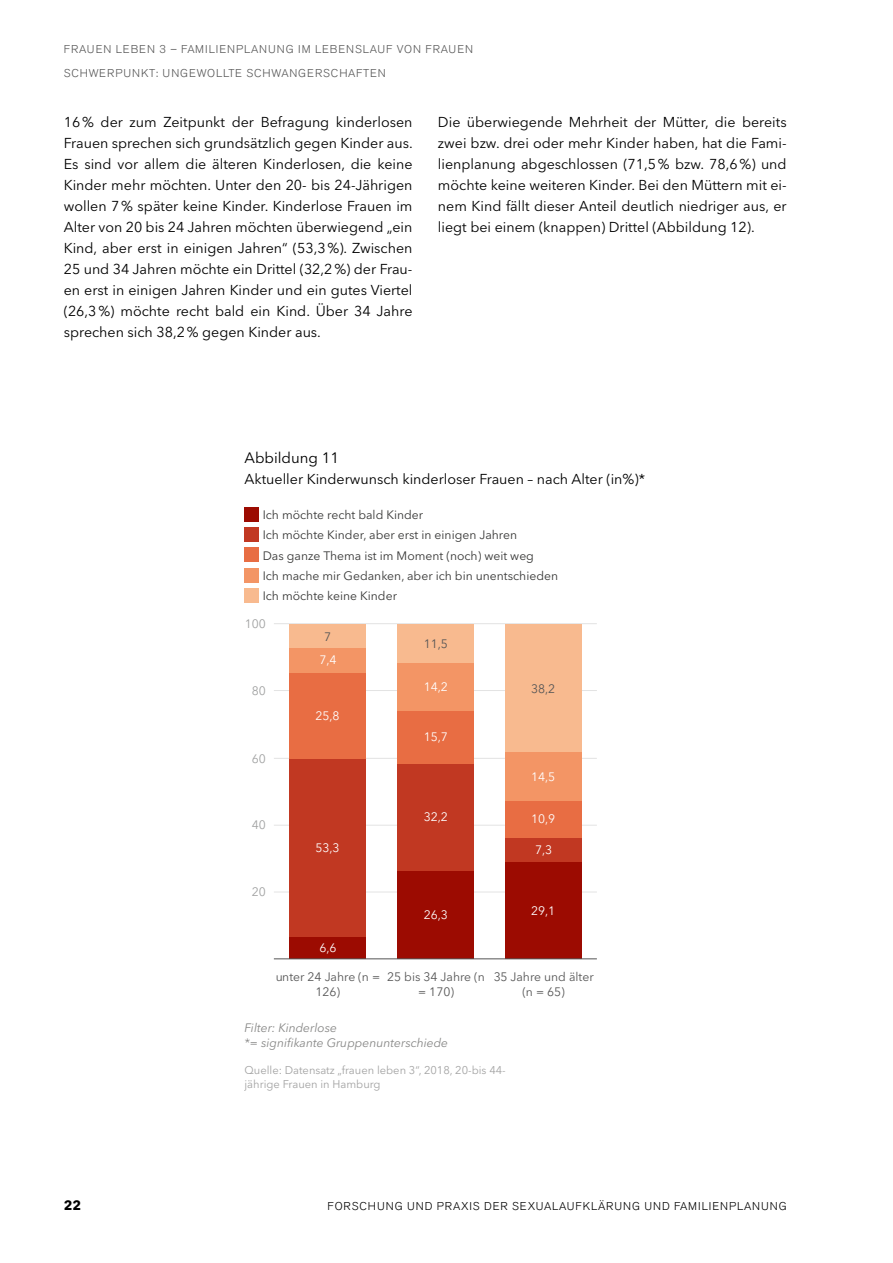
<style>
.page{position:relative;width:893px;height:1263px;background:#fff}
.page>*{position:absolute;margin:0;border:0;box-sizing:border-box;transform-origin:0 0}
.t1{font:15px "Avenir Next LT Pro";color:#000}
.t2{font:14.25px/21px "Avenir Next LT Pro";color:#000;text-align:justify}
.t3{font:700 13.5px "Avenir Next LT Pro";color:#000}
.t4{font:12.15px/20.2px "Avenir Next LT Pro";color:#383837}
.t5{font:12.15px/15.1px "Avenir Next LT Pro";color:#565656;text-align:center}
.t6{font:italic 12.15px/15.1px "Avenir Next LT Pro";color:#878786}
.t7{font:12.15px "Avenir Next LT Pro";color:#fff}
.t8{font:12.15px "Avenir Next LT Pro";color:#a0a1a1}
.t9{font:300 11.25px/24px "Akzidenz Grotesk BQ";letter-spacing:.08em;color:#565656}
.t10{font:300 11.25px "Akzidenz Grotesk BQ";letter-spacing:.08em;color:#000}
.t11{font:11.1px/14.2px "Avenir Next LT Pro";color:#a3a3a3}
</style>
<div class="page">
<div style="left:244px;top:507px;width:15px;height:14px;background:#9c0b01"></div>
<div style="left:244px;top:527px;width:15px;height:15px;background:#c13822"></div>
<div style="left:244px;top:548px;width:15px;height:14px;background:#e86d43"></div>
<div style="left:244px;top:568px;width:15px;height:14px;background:#f39565"></div>
<div style="left:244px;top:588px;width:15px;height:14px;background:#f8ba8f"></div>
<hr style="left:274px;top:623px;width:323px;height:1px;background:#e3e3e3">
<hr style="left:274px;top:690px;width:323px;height:1px;background:#e3e3e3">
<hr style="left:274px;top:758px;width:323px;height:1px;background:#e3e3e3">
<hr style="left:274px;top:825px;width:323px;height:1px;background:#e3e3e3">
<hr style="left:274px;top:891px;width:323px;height:1px;background:#e3e3e3">
<div style="left:289px;top:936px;width:77px;height:23px;background:#9c0b01"></div>
<div style="left:289px;top:758px;width:77px;height:178px;background:#c13822"></div>
<div style="left:289px;top:672px;width:77px;height:86px;background:#e86d43"></div>
<div style="left:289px;top:648px;width:77px;height:24px;background:#f39565"></div>
<div style="left:289px;top:625px;width:77px;height:23px;background:#f8ba8f"></div>
<div style="left:397px;top:871px;width:77px;height:88px;background:#9c0b01"></div>
<div style="left:397px;top:763px;width:77px;height:108px;background:#c13822"></div>
<div style="left:397px;top:711px;width:77px;height:52px;background:#e86d43"></div>
<div style="left:397px;top:663px;width:77px;height:48px;background:#f39565"></div>
<div style="left:397px;top:625px;width:77px;height:38px;background:#f8ba8f"></div>
<div style="left:505px;top:862px;width:77px;height:97px;background:#9c0b01"></div>
<div style="left:505px;top:837px;width:77px;height:25px;background:#c13822"></div>
<div style="left:505px;top:801px;width:77px;height:36px;background:#e86d43"></div>
<div style="left:505px;top:752px;width:77px;height:49px;background:#f39565"></div>
<div style="left:505px;top:625px;width:77px;height:127px;background:#f8ba8f"></div>
<hr style="left:274px;top:958px;width:323px;height:1px;background:#565656">
<p class="t9" style="left:64px;top:37px;width:411px">FRAUEN LEBEN 3 – FAMILIENPLANUNG IM LEBENSLAUF VON FRAUEN<br>SCHWERPUNKT: UNGEWOLLTE SCHWANGERSCHAFTEN</p>
<p class="t2" style="left:64px;top:112px;width:351px">16% der zum Zeitpunkt der Befragung kinderlosen Frauen sprechen sich grundsätzlich gegen Kinder aus.<br>Es sind vor allem die älteren Kinderlosen, die keine Kinder mehr möchten. Unter den 20- bis 24-Jährigen wollen 7% später keine Kinder. Kinderlose Frauen im Alter von 20 bis 24 Jahren möchten überwiegend „ein Kind, aber erst in einigen Jahren“ (53,3%). Zwischen 25 und 34 Jahren möchte ein Drittel (32,2%) der Frau&shy;en erst in einigen Jahren Kinder und ein gutes Viertel (26,3%) möchte recht bald ein Kind. Über 34 Jahre sprechen sich 38,2% gegen Kinder aus.</p>
<p class="t2" style="left:438px;top:112px;width:350px">Die überwiegende Mehrheit der Mütter, die bereits zwei bzw. drei oder mehr Kinder haben, hat die Fami&shy;lienplanung abgeschlossen (71,5% bzw. 78,6%) und möchte keine weiteren Kinder. Bei den Müttern mit ei&shy;nem Kind fällt dieser Anteil deutlich niedriger aus, er liegt bei einem (knappen) Drittel (Abbildung 12).</p>
<p class="t1" style="left:244px;top:449px;width:96px">Abbildung 11</p>
<p class="t2" style="left:244px;top:469px;width:402px">Aktueller Kinderwunsch kinderloser Frauen – nach Alter (in%)*</p>
<p class="t4" style="left:263px;top:505px;width:297px">Ich möchte recht bald Kinder<br>Ich möchte Kinder, aber erst in einigen Jahren<br>Das ganze Thema ist im Moment (noch) weit weg<br>Ich mache mir Gedanken, aber ich bin unentschieden Ich möchte keine Kinder</p>
<p class="t8" style="left:245px;top:616px;width:23px">100</p>
<p class="t8" style="left:252px;top:683px;width:16px">80</p>
<p class="t8" style="left:252px;top:751px;width:16px">60</p>
<p class="t8" style="left:252px;top:818px;width:16px">40</p>
<p class="t5" style="left:324px;top:629px;width:9px">7</p>
<p class="t7" style="left:319px;top:653px;width:19px">7,4</p>
<p class="t7" style="left:315px;top:708px;width:26px">25,8</p>
<p class="t7" style="left:315px;top:840px;width:26px">53,3</p>
<p class="t5" style="left:424px;top:636px;width:26px">11,5</p>
<p class="t7" style="left:424px;top:680px;width:26px">14,2</p>
<p class="t7" style="left:424px;top:730px;width:26px">15,7</p>
<p class="t7" style="left:424px;top:810px;width:26px">32,2</p>
<p class="t5" style="left:531px;top:681px;width:26px">38,2</p>
<p class="t7" style="left:531px;top:769px;width:26px">14,5</p>
<p class="t7" style="left:531px;top:812px;width:26px">10,9</p>
<p class="t7" style="left:535px;top:842px;width:19px">7,3</p>
<p class="t8" style="left:252px;top:885px;width:16px">20</p>
<p class="t7" style="left:424px;top:908px;width:26px">26,3</p>
<p class="t7" style="left:319px;top:940px;width:19px">6,6</p>
<p class="t5" style="left:275px;top:969px;width:106px">unter 24 Jahre (n =<br>126)</p>
<p class="t5" style="left:387px;top:969px;width:99px">25 bis 34 Jahre (n = 170)</p>
<p class="t7" style="left:531px;top:903px;width:26px">29,1</p>
<p class="t5" style="left:493px;top:969px;width:102px">35 Jahre und älter (n = 65)</p>
<p class="t3" style="left:64px;top:1197px;width:19px">22</p>
<p class="t6" style="left:244px;top:1020px;width:205px">Filter: Kinderlose<br>*= signifikante Gruppenunterschiede</p>
<p class="t11" style="left:244px;top:1062px;width:263px">Quelle: Datensatz „frauen leben 3“, 2018, 20-bis 44- jährige Frauen in Hamburg</p>
<p class="t10" style="left:328px;top:1199px;width:461px">FORSCHUNG UND PRAXIS DER SEXUALAUFKLÄRUNG UND FAMILIENPLANUNG</p>
</div>
